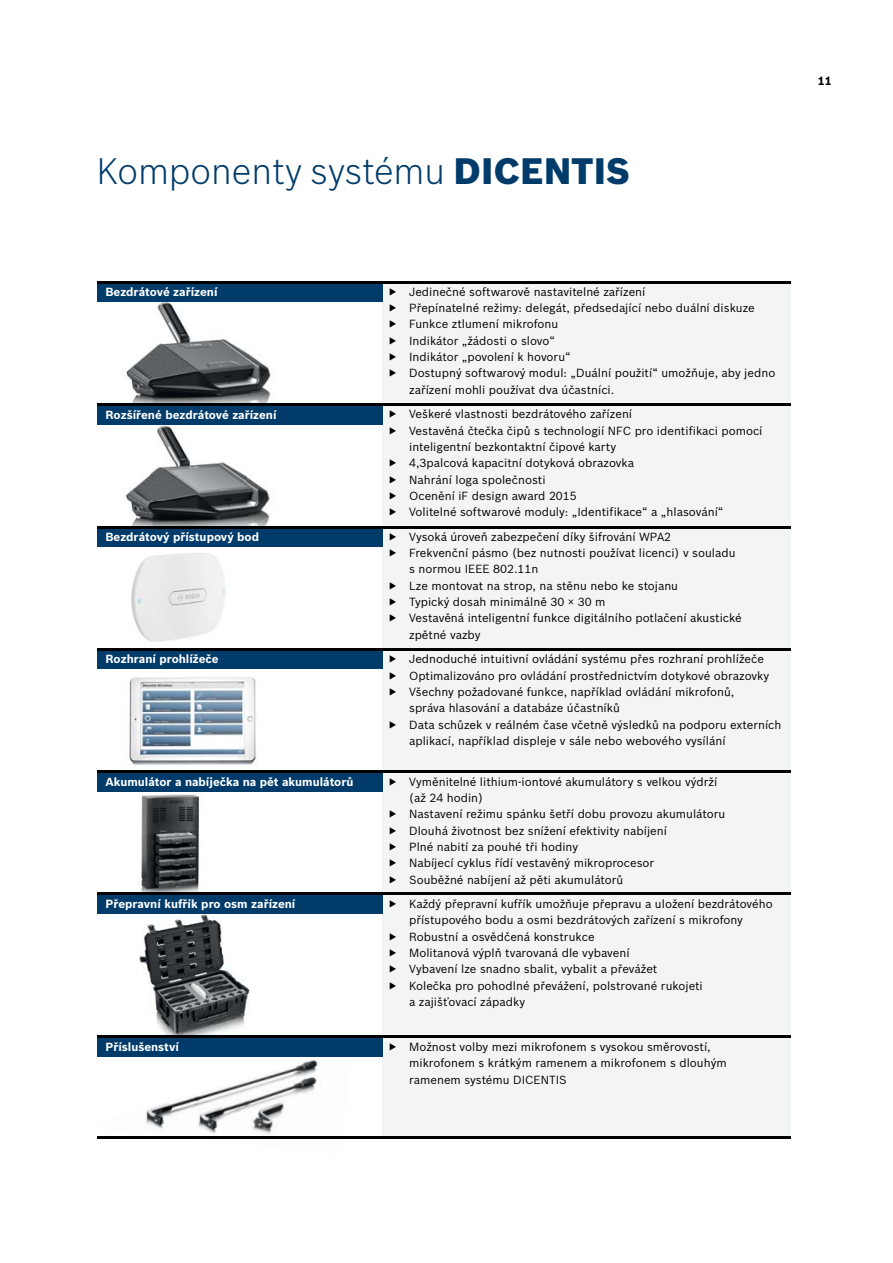
<style>
.page{position:relative;width:893px;height:1263px;background:#fff}
.page>*{position:absolute;margin:0;border:0;box-sizing:border-box;transform-origin:0 0}
.t1{font:300 36px "Bosch Sans";color:#003b6a}
.t2{font:11.55px/16.4px "Bosch Sans";color:#000}
.t3{font:700 11.55px "Bosch Sans";color:#fff}
.t4{font:700 11.55px "Bosch Sans";color:#000}
.s1{font-weight:900}
</style>
<div class="page">
<img style="left:97px;top:1060px;width:254px;height:79px">
<img style="left:139px;top:914px;width:111px;height:121px">
<img style="left:141px;top:794px;width:59px;height:98px">
<img style="left:131px;top:553px;width:95px;height:89px">
<img style="left:102px;top:301px;width:194px;height:103px">
<img style="left:125px;top:425px;width:146px;height:77px">
<img style="left:130px;top:502px;width:117px;height:24px">
<img style="left:247px;top:502px;width:23px;height:24px">
<img style="left:129px;top:677px;width:127px;height:88px">
<div style="left:383px;top:281px;width:408px;height:123px;background:#f3f4f4"></div>
<div style="left:383px;top:404px;width:408px;height:123px;background:#f3f4f4"></div>
<div style="left:383px;top:526px;width:408px;height:123px;background:#f3f4f4"></div>
<div style="left:383px;top:648px;width:408px;height:124px;background:#f3f4f4"></div>
<div style="left:383px;top:771px;width:408px;height:124px;background:#f3f4f4"></div>
<div style="left:383px;top:893px;width:408px;height:146px;background:#f3f4f4"></div>
<div style="left:383px;top:1036px;width:408px;height:102px;background:#f3f4f4"></div>
<div style="left:97px;top:281px;width:286px;height:20px;background:#003b6a"></div>
<div style="left:97px;top:404px;width:286px;height:21px;background:#003b6a"></div>
<div style="left:97px;top:526px;width:286px;height:21px;background:#003b6a"></div>
<div style="left:97px;top:648px;width:286px;height:21px;background:#003b6a"></div>
<div style="left:97px;top:771px;width:286px;height:21px;background:#003b6a"></div>
<div style="left:97px;top:893px;width:286px;height:21px;background:#003b6a"></div>
<div style="left:97px;top:1036px;width:286px;height:21px;background:#003b6a"></div>
<hr style="left:97px;top:1035px;width:694px;height:2px;background:#000">
<hr style="left:97px;top:1136px;width:694px;height:2px;background:#000">
<hr style="left:97px;top:892px;width:694px;height:2px;background:#000">
<hr style="left:97px;top:770px;width:694px;height:2px;background:#000">
<hr style="left:97px;top:648px;width:694px;height:3px;background:#000">
<hr style="left:97px;top:526px;width:694px;height:2px;background:#000">
<hr style="left:97px;top:404px;width:694px;height:2px;background:#000">
<hr style="left:97px;top:281px;width:694px;height:2px;background:#000">
<h1 class="t1" style="left:97px;top:146px;width:535px">Komponenty systému <span class="s1">DICENTIS</span></h1>
<p class="t3" style="left:105px;top:283px;width:114px">Bezdrátové zařízení</p>
<p class="t3" style="left:105px;top:406px;width:173px">Rozšířené bezdrátové zařízení</p>
<p class="t3" style="left:105px;top:528px;width:155px">Bezdrátový přístupový bod</p>
<p class="t3" style="left:105px;top:650px;width:115px">Rozhraní prohlížeče</p>
<p class="t3" style="left:105px;top:773px;width:249px">Akumulátor a nabíječka na pět akumulátorů</p>
<p class="t3" style="left:105px;top:895px;width:191px">Přepravní kufřík pro osm zařízení</p>
<p class="t3" style="left:105px;top:1038px;width:75px">Příslušenství</p>
<p class="t2" style="left:389px;top:283px;width:258px">▶ Jedinečné softwarově nastavitelné zařízení</p>
<p class="t2" style="left:389px;top:299px;width:368px">▶ Přepínatelné režimy: delegát, předsedající nebo duální diskuze</p>
<p class="t2" style="left:389px;top:315px;width:171px">▶ Funkce ztlumení mikrofonu</p>
<p class="t2" style="left:389px;top:332px;width:168px">▶ Indikátor „žádosti o slovo“</p>
<p class="t2" style="left:389px;top:348px;width:184px">▶ Indikátor „povolení k hovoru“</p>
<p class="t2" style="left:389px;top:364px;width:388px">▶ Dostupný softwarový modul: „Duální použití“ umožňuje, aby jedno</p>
<p class="t2" style="left:409px;top:381px;width:207px">zařízení mohli používat dva účastníci.</p>
<p class="t2" style="left:389px;top:405px;width:245px">▶ Veškeré vlastnosti bezdrátového zařízení</p>
<p class="t2" style="left:389px;top:421px;width:375px">▶ Vestavěná čtečka čipů s technologií NFC pro identifikaci pomocí</p>
<p class="t2" style="left:409px;top:438px;width:209px">inteligentní bezkontaktní čipové karty</p>
<p class="t2" style="left:389px;top:454px;width:247px">▶ 4,3palcová kapacitní dotyková obrazovka</p>
<p class="t2" style="left:389px;top:470px;width:158px">▶ Nahrání loga společnosti</p>
<p class="t2" style="left:389px;top:487px;width:190px">▶ Ocenění iF design award 2015</p>
<p class="t2" style="left:389px;top:503px;width:336px">▶ Volitelné softwarové moduly: „Identifikace“ a „hlasování“</p>
<p class="t2" style="left:389px;top:528px;width:284px">▶ Vysoká úroveň zabezpečení díky šifrování WPA2</p>
<p class="t2" style="left:389px;top:544px;width:348px">▶ Frekvenční pásmo (bez nutnosti používat licenci) v souladu</p>
<p class="t2" style="left:409px;top:560px;width:131px">s normou IEEE 802.11n</p>
<p class="t2" style="left:389px;top:577px;width:291px">▶ Lze montovat na strop, na stěnu nebo ke stojanu</p>
<p class="t2" style="left:389px;top:593px;width:218px">▶ Typický dosah minimálně 30 × 30 m</p>
<p class="t2" style="left:389px;top:609px;width:354px">▶ Vestavěná inteligentní funkce digitálního potlačení akustické</p>
<p class="t2" style="left:409px;top:626px;width:73px">zpětné vazby</p>
<p class="t2" style="left:389px;top:650px;width:377px">▶ Jednoduché intuitivní ovládání systému přes rozhraní prohlížeče</p>
<p class="t2" style="left:389px;top:666px;width:382px">▶ Optimalizováno pro ovládání prostřednictvím dotykové obrazovky</p>
<p class="t2" style="left:389px;top:683px;width:347px">▶ Všechny požadované funkce, například ovládání mikrofonů,</p>
<p class="t2" style="left:409px;top:699px;width:212px">správa hlasování a databáze účastníků</p>
<p class="t2" style="left:389px;top:715px;width:394px">▶ Data schůzek v reálném čase včetně výsledků na podporu externích</p>
<p class="t2" style="left:409px;top:732px;width:318px">aplikací, například displeje v sále nebo webového vysílání</p>
<p class="t2" style="left:389px;top:772px;width:330px">▶ Vyměnitelné lithium-iontové akumulátory s velkou výdrží</p>
<p class="t2" style="left:409px;top:789px;width:75px">(až 24 hodin)</p>
<p class="t2" style="left:389px;top:805px;width:338px">▶ Nastavení režimu spánku šetří dobu provozu akumulátoru</p>
<p class="t2" style="left:389px;top:821px;width:280px">▶ Dlouhá životnost bez snížení efektivity nabíjení</p>
<p class="t2" style="left:389px;top:838px;width:191px">▶ Plné nabití za pouhé tři hodiny</p>
<p class="t2" style="left:389px;top:854px;width:267px">▶ Nabíjecí cyklus řídí vestavěný mikroprocesor</p>
<p class="t2" style="left:389px;top:870px;width:236px">▶ Souběžné nabíjení až pěti akumulátorů</p>
<p class="t2" style="left:389px;top:895px;width:385px">▶ Každý přepravní kufřík umožňuje přepravu a uložení bezdrátového</p>
<p class="t2" style="left:409px;top:911px;width:335px">přístupového bodu a osmi bezdrátových zařízení s mikrofony</p>
<p class="t2" style="left:389px;top:928px;width:207px">▶ Robustní a osvědčená konstrukce</p>
<p class="t2" style="left:389px;top:944px;width:242px">▶ Molitanová výplň tvarovaná dle vybavení</p>
<p class="t2" style="left:389px;top:960px;width:270px">▶ Vybavení lze snadno sbalit, vybalit a převážet</p>
<p class="t2" style="left:389px;top:977px;width:316px">▶ Kolečka pro pohodlné převážení, polstrované rukojeti</p>
<p class="t2" style="left:409px;top:993px;width:118px">a zajišťovací západky</p>
<p class="t2" style="left:409px;top:1038px;width:319px;text-indent:-20px">▶ Možnost volby mezi mikrofonem s vysokou směrovostí, mikrofonem s krátkým ramenem a mikrofonem s dlouhým ramenem systému DICENTIS</p>
<p class="t4" style="left:818px;top:72px;width:15px">11</p>
</div>
